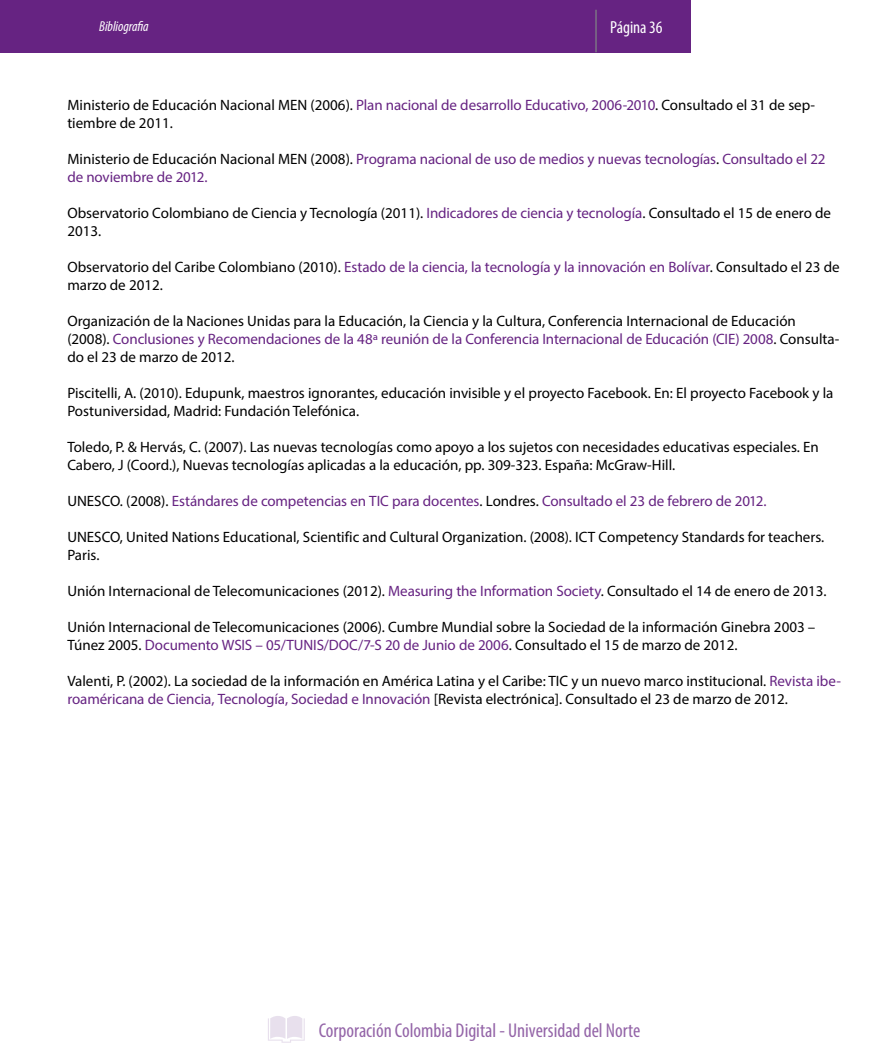
<style>
.page{position:relative;width:886px;height:1063px;background:#fff}
.page>*{position:absolute;margin:0;border:0;box-sizing:border-box;transform-origin:0 0}
.t1{font:condensed 20px "Myriad Pro";color:#9465a8}
.t2{font:condensed 17.5px "Myriad Pro";letter-spacing:-.005em;color:#fff}
.t3{font:15px/18px "Myriad Pro";color:#000}
.t4{font:15px/18px "Myriad Pro";letter-spacing:-.005em;color:#662382}
.t5{font:italic condensed 14.38px "Myriad Pro";letter-spacing:-.005em;color:#fff}
.s1{color:#662382}
.s2{color:#000}
</style>
<div class="page">
<svg style="left:268px;top:1016px;width:37px;height:27px"></svg>
<div style="left:0;top:0;width:691px;height:52px;background:#662382"></div>
<hr style="left:595px;top:10px;width:2px;height:42px;background:#808285">
<p class="t5" style="left:99px;top:18px;width:51px">Bibliografia</p>
<p class="t2" style="left:610px;top:17px;width:54px">Página 36</p>
<p class="t3" style="left:67px;top:96px;width:749px">Ministerio de Educación Nacional MEN (2006). <span class="s1">Plan nacional de desarrollo Educativo, 2006-2010</span>. Consultado el 31 de sep&shy;tiembre de 2011.</p>
<p class="t4" style="left:67px;top:150px;width:760px"><span class="s2">Ministerio de Educación Nacional MEN (2008).</span> Programa nacional de uso de medios y nuevas tecnologías<span class="s2">.</span> Consultado el 22 de noviembre de 2012.</p>
<p class="t3" style="left:67px;top:204px;width:765px">Observatorio Colombiano de Ciencia y Tecnología (2011). <span class="s1">Indicadores de ciencia y tecnología</span>. Consultado el 15 de enero de<br>2013.</p>
<p class="t3" style="left:67px;top:258px;width:774px">Observatorio del Caribe Colombiano (2010). <span class="s1">Estado de la ciencia, la tecnología y la innovación en Bolívar</span>. Consultado el 23 de marzo de 2012.</p>
<p class="t3" style="left:67px;top:312px;width:773px">Organización de la Naciones Unidas para la Educación, la Ciencia y la Cultura, Conferencia Internacional de Educación (2008). <span class="s1">Conclusiones y Recomendaciones de la 48ª reunión de la Conferencia Internacional de Educación (CIE) 2008</span>. Consulta&shy;do el 23 de marzo de 2012.</p>
<p class="t3" style="left:67px;top:384px;width:768px">Piscitelli, A. (2010). Edupunk, maestros ignorantes, educación invisible y el proyecto Facebook. En: El proyecto Facebook y la<br>Postuniversidad, Madrid: Fundación Telefónica.</p>
<p class="t3" style="left:67px;top:438px;width:753px">Toledo, P. &amp; Hervás, C. (2007). Las nuevas tecnologías como apoyo a los sujetos con necesidades educativas especiales. En<br>Cabero, J (Coord.), Nuevas tecnologías aplicadas a la educación, pp. 309-323. España: McGraw-Hill.</p>
<p class="t4" style="left:67px;top:492px;width:701px"><span class="s2">UNESCO. (2008).</span> Estándares de competencias en TIC para docentes<span class="s2">. Londres.</span> Consultado el 23 de febrero de 2012.</p>
<p class="t3" style="left:67px;top:528px;width:758px">UNESCO, United Nations Educational, Scientific and Cultural Organization. (2008). ICT Competency Standards for teachers.<br>Paris.</p>
<p class="t3" style="left:67px;top:582px;width:761px">Unión Internacional de Telecomunicaciones (2012). <span class="s1">Measuring the Information Society</span>. Consultado el 14 de enero de 2013.</p>
<p class="t3" style="left:67px;top:618px;width:749px">Unión Internacional de Telecomunicaciones (2006). Cumbre Mundial sobre la Sociedad de la información Ginebra 2003 –<br>Túnez 2005. <span class="s1">Documento WSIS – 05/TUNIS/DOC/7-S 20 de Junio de 2006</span>. Consultado el 15 de marzo de 2012.</p>
<p class="t3" style="left:67px;top:672px;width:775px">Valenti, P. (2002). La sociedad de la información en América Latina y el Caribe: TIC y un nuevo marco institucional. <span class="s1">Revista ibe&shy;roaméricana de Ciencia, Tecnología, Sociedad e Innovación</span> [Revista electrónica]. Consultado el 23 de marzo de 2012.</p>
<h1 class="t1" style="left:319px;top:1018px;width:323px">Corporación Colombia Digital - Universidad del Norte</h1>
</div>
